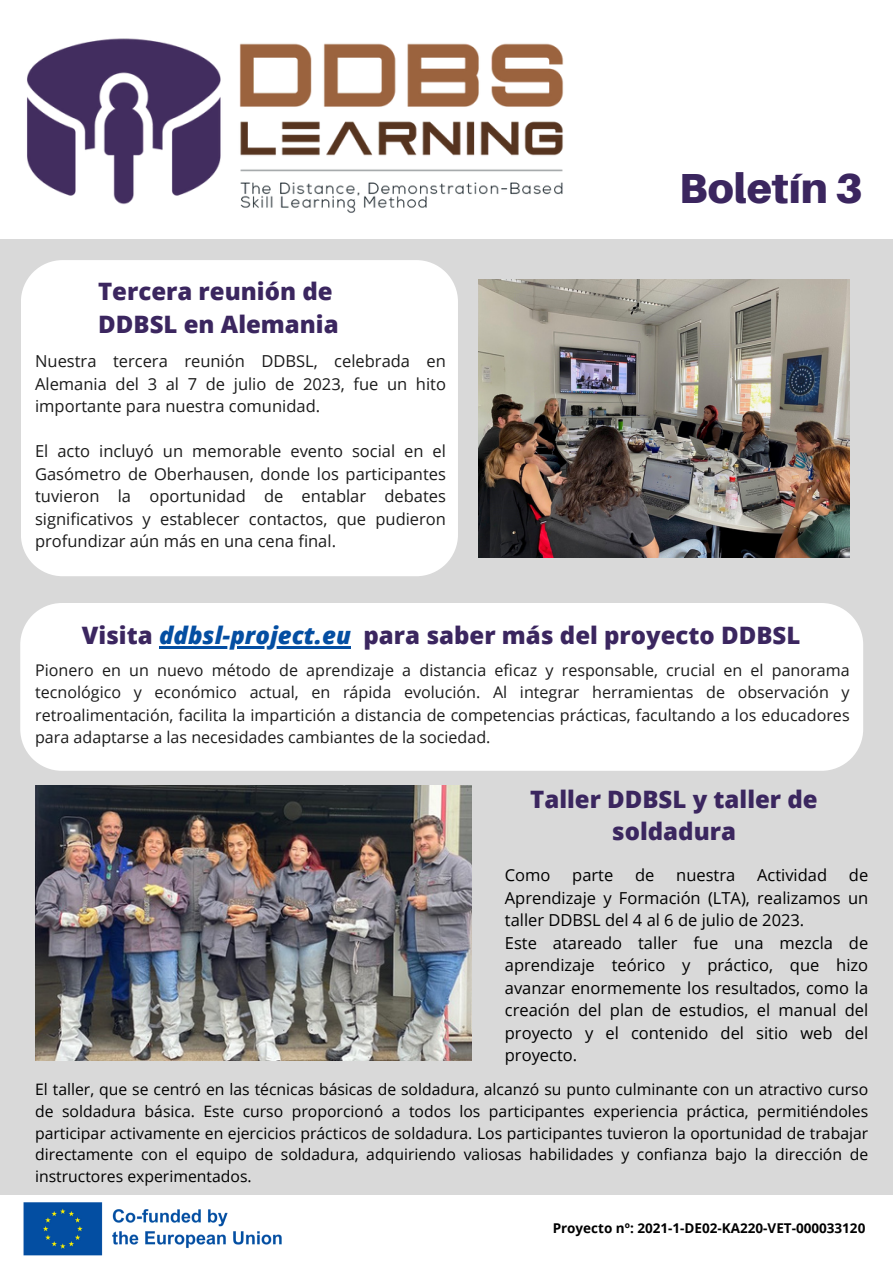
<style>
.page{position:relative;width:893px;height:1264px;background:#fff}
.page>*{position:absolute;margin:0;border:0;box-sizing:border-box;transform-origin:0 0}
.t1{font:900 42px "Aileron";color:#3b265f}
.t2{font:800 24px/32.7px "Open Sans";color:#3b265f}
.t3{font:16.5px/22.5px "Open Sans";color:#1b1b1b;text-align:justify}
.t4{font:16.5px/22.5px "Open Sans";color:#000}
.t5{font:16.05px/22.5px "Open Sans";color:#1b1b1b;text-align:justify}
.t6{font:15.75px/21.9px "Open Sans";color:#000;text-align:justify}
.t7{font:700 13.5px "Open Sans";color:#000}
.s1{font-style:italic;color:#044ea2}
</style>
<div class="page">
<div style="left:0;top:0;width:892px;height:1263px;background:#d9d9d9"></div>
<div style="left:21px;top:260px;width:437px;height:316px;background:#fff"></div>
<div style="left:20px;top:603px;width:843px;height:167px;background:#fff"></div>
<div style="left:0;top:1px;width:892px;height:238px;background:#fff"></div>
<div style="left:0;top:1194px;width:892px;height:69px;background:#fff"></div>
<img style="left:23px;top:1202px;width:259px;height:54px">
<img style="left:17px;top:0;width:569px;height:213px">
<img style="left:479px;top:279px;width:370px;height:278px">
<img style="left:35px;top:785px;width:437px;height:275px">
<hr style="left:159px;top:646px;width:192px;height:2px;background:#044ea2">
<p class="t2" style="left:98px;top:274px;width:242px">Tercera reunión de<br>DDBSL en Alemania</p>
<p class="t3" style="left:35px;top:349px;width:412px">Nuestra tercera reunión DDBSL, celebrada en Alemania del 3 al 7 de julio de 2023, fue un hito importante para nuestra comunidad.</p>
<h2 class="t3" style="left:35px;top:439px;width:412px">El acto incluyó un memorable evento social en el Gasómetro de Oberhausen, donde los participantes tuvieron la oportunidad de entablar debates significativos y establecer contactos, que pudieron profundizar aún más en una cena final.</h2>
<h3 class="t1" style="left:679px;top:162px;width:185px">Boletín 3</h3>
<h2 class="t2" style="left:82px;top:618px;width:720px">Visita <span class="s1">ddbsl-project.eu</span> para saber más del proyecto DDBSL</h2>
<h3 class="t5" style="left:35px;top:658px;width:816px">Pionero en un nuevo método de aprendizaje a distancia eficaz y responsable, crucial en el panorama tecnológico y económico actual, en rápida evolución. Al integrar herramientas de observación y retroalimentación, facilita la impartición a distancia de competencias prácticas, facultando a los educadores para adaptarse a las necesidades cambiantes de la sociedad.</h3>
<p class="t2" style="left:530px;top:782px;width:289px;text-align:center">Taller DDBSL y taller de soldadura</p>
<p class="t4" style="left:505px;top:863px;width:47px">Como</p>
<p class="t4" style="left:572px;top:863px;width:43px">parte</p>
<p class="t4" style="left:635px;top:863px;width:21px">de</p>
<p class="t4" style="left:676px;top:863px;width:61px">nuestra</p>
<p class="t4" style="left:757px;top:863px;width:72px">Actividad</p>
<p class="t4" style="left:505px;top:863px;width:365px;text-indent:344px">de Aprendizaje y Formación (LTA), realizamos un taller DDBSL del 4 al 6 de julio de 2023.<br>Este atareado taller fue una mezcla de aprendizaje teórico y práctico, que hizo avanzar enormemente los resultados, como la creación del plan de estudios, el manual del proyecto y el contenido del sitio web del proyecto.</p>
<p class="t6" style="left:35px;top:1077px;width:834px">El taller, que se centró en las técnicas básicas de soldadura, alcanzó su punto culminante con un atractivo curso de soldadura básica. Este curso proporcionó a todos los participantes experiencia práctica, permitiéndoles participar activamente en ejercicios prácticos de soldadura. Los participantes tuvieron la oportunidad de trabajar directamente con el equipo de soldadura, adquiriendo valiosas habilidades y confianza bajo la dirección de instructores experimentados.</p>
<h3 class="t7" style="left:552px;top:1218px;width:314px">Proyecto nº: 2021-1-DE02-KA220-VET-000033120</h3>
</div>
